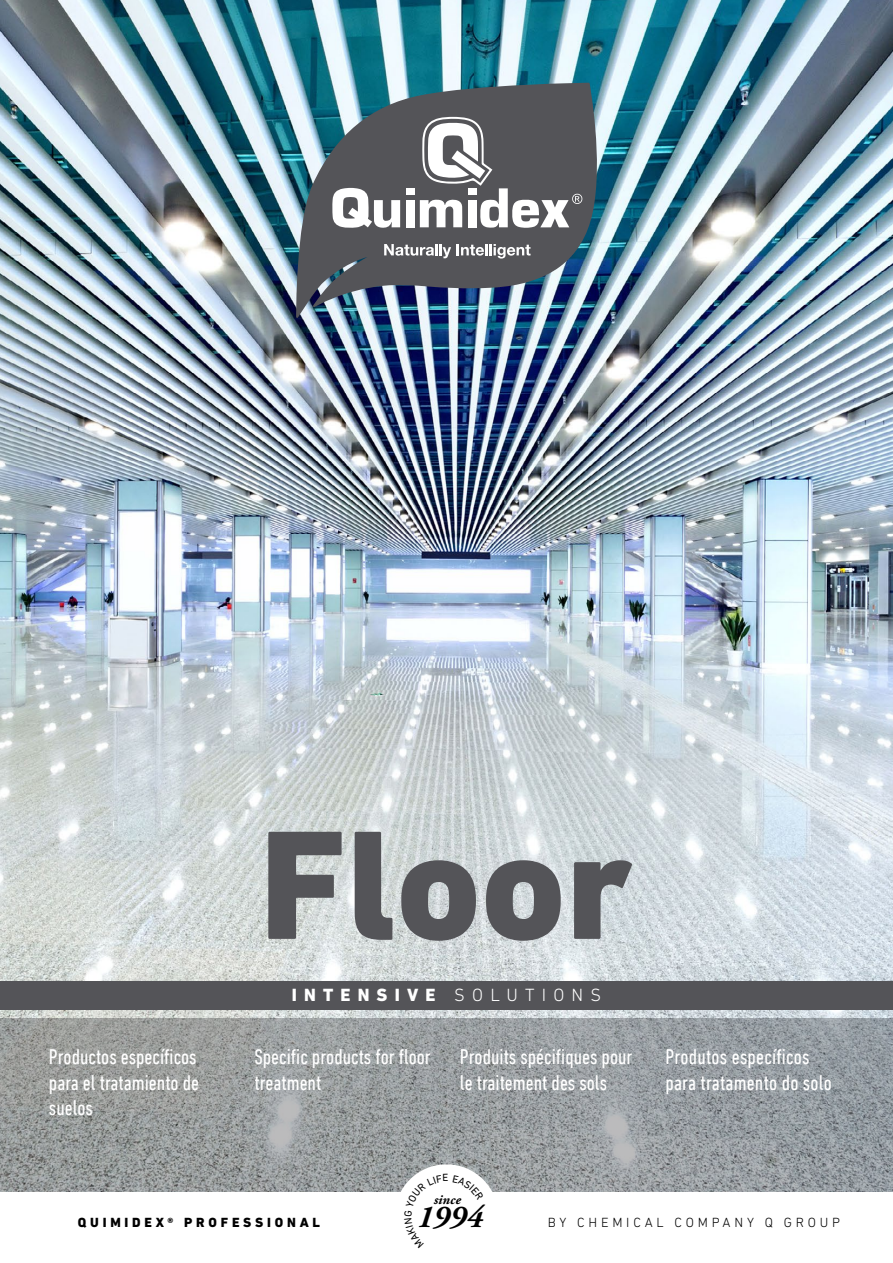
<style>
.page{position:relative;width:893px;height:1263px;background:#fff}
.page>*{position:absolute;margin:0;border:0;box-sizing:border-box;transform-origin:0 0}
.t1{font:800 157.5px "DIN Next LT Pro";color:#545458}
.t2{font:italic 700 31.8px "Adobe Garamond Pro";color:#000}
.t3{font:condensed 21.6px/25.2px "DIN Next LT Pro";color:#fff}
.t4{font:800 18px "DIN Next LT Pro";letter-spacing:.4em;color:#fff}
.t5{font:italic 700 13.95px "Adobe Garamond Pro";color:#000}
.t6{font:300 13.5px "DIN Next LT Pro";letter-spacing:.28em;color:#000}
.t7{font:800 13.5px "DIN Next LT Pro";letter-spacing:.28em;color:#000}
.s1{font-weight:300}
</style>
<div class="page">
<img style="left:0;top:0;width:893px;height:1018px">
<svg style="left:0;top:1018px;width:893px;height:174px;background:#979c9e"></svg>
<div style="left:0;top:981px;width:893px;height:28px;background:#545458"></div>
<img style="left:296px;top:83px;width:308px;height:235px">
<svg style="left:384px;top:244px;width:67px;height:14px"></svg>
<svg style="left:457px;top:244px;width:74px;height:15px"></svg>
<div style="left:406px;top:188px;width:8px;height:7px;background:#fff"></div>
<svg style="left:332px;top:188px;width:68px;height:40px"></svg>
<div style="left:406px;top:200px;width:8px;height:27px;background:#fff"></div>
<svg style="left:420px;top:117px;width:162px;height:111px"></svg>
<svg style="left:395px;top:1164px;width:103px;height:28px"></svg>
<h1 class="t1" style="left:260px;top:792px;width:375px">Floor</h1>
<p class="t4" style="left:292px;top:984px;width:311px">INTENSIVE <span class="s1">SOLUTIONS</span></p>
<p class="t3" style="left:49px;top:1044px;width:152px;text-align:justify">Productos específicos para el tratamiento de suelos</p>
<p class="t3" style="left:254px;top:1044px;width:178px">Specific products for floor treatment</p>
<p class="t3" style="left:460px;top:1044px;width:174px">Produits spécifiques pour le traitement des sols</p>
<p class="t3" style="left:665px;top:1044px;width:168px">Produtos específicos para tratamento do solo</p>
<p class="t5" style="left:434px;top:1191px;width:29px">since</p>
<h2 class="t2" style="left:417px;top:1198px;width:68px">1994</h2>
<p class="t7" style="left:78px;top:1214px;width:244px">QUIMIDEX® PROFESSIONAL</p>
<p class="t6" style="left:548px;top:1214px;width:294px">BY CHEMICAL COMPANY Q GROUP</p>
</div>
